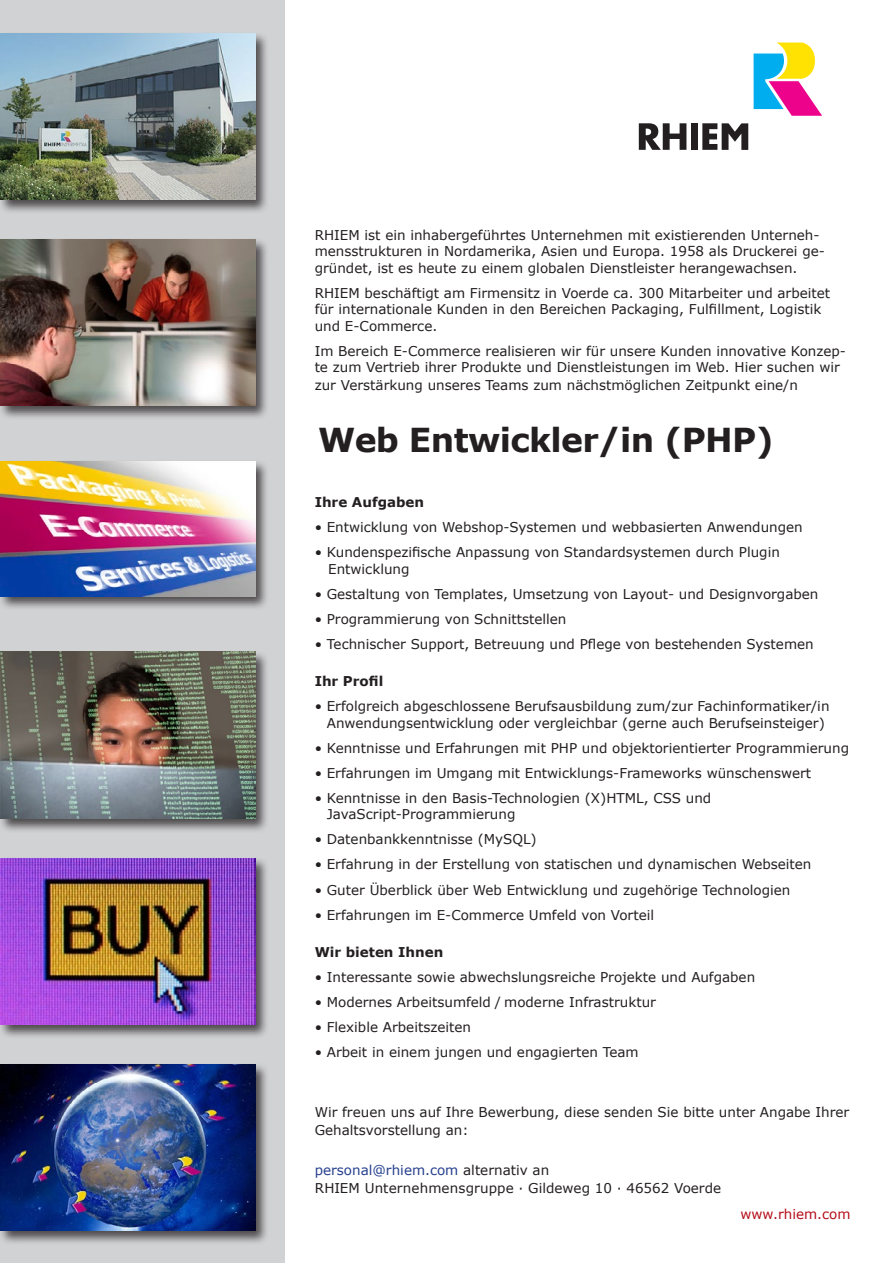
<style>
.page{position:relative;width:893px;height:1263px;background:#fff}
.page>*{position:absolute;margin:0;border:0;box-sizing:border-box;transform-origin:0 0}
.t1{font:700 33px "Verdana";letter-spacing:-.02em;color:#231f20}
.t2{font:13.5px/16.5px "Verdana";color:#231f20}
.t3{font:700 13.5px "Verdana";color:#231f20}
.t4{font:13.5px "Verdana";color:#b50e1a}
.s1{color:#253f8e}
</style>
<div class="page">
<div style="left:0;top:0;width:285px;height:1263px;background:#d1d2d4"></div>
<div style="left:0;top:856px;width:269px;height:183px;background:#231f20;opacity:.75"></div>
<img style="left:0;top:858px;width:255px;height:167px">
<svg style="left:639px;top:123px;width:47px;height:26px"></svg>
<div style="left:691px;top:123px;width:7px;height:26px;background:#231f20"></div>
<svg style="left:702px;top:123px;width:46px;height:26px"></svg>
<svg style="left:754px;top:43px;width:68px;height:73px"></svg>
<div style="left:0;top:650px;width:269px;height:183px;background:#231f20;opacity:.75"></div>
<img style="left:0;top:652px;width:255px;height:166px">
<div style="left:0;top:1062px;width:269px;height:183px;background:#231f20;opacity:.75"></div>
<img style="left:0;top:1064px;width:255px;height:167px">
<div style="left:0;top:31px;width:269px;height:183px;background:#231f20;opacity:.75"></div>
<img style="left:0;top:33px;width:255px;height:167px">
<div style="left:0;top:237px;width:269px;height:183px;background:#231f20;opacity:.75"></div>
<img style="left:0;top:239px;width:255px;height:167px">
<div style="left:0;top:459px;width:269px;height:152px;background:#231f20;opacity:.75"></div>
<img style="left:0;top:461px;width:255px;height:135px">
<p class="t2" style="left:315px;top:226px;width:512px">RHIEM ist ein inhabergeführtes Unternehmen mit existierenden Unterneh&shy;mensstrukturen in Nordamerika, Asien und Europa. 1958 als Druckerei ge&shy;gründet, ist es heute zu einem globalen Dienstleister herangewachsen.</p>
<p class="t2" style="left:315px;top:284px;width:517px">RHIEM beschäftigt am Firmensitz in Voerde ca. 300 Mitarbeiter und arbeitet für internationale Kunden in den Bereichen Packaging, Fulfillment, Logistik und E-Commerce.</p>
<p class="t2" style="left:315px;top:342px;width:533px;line-height:17.1px">Im Bereich E-Commerce realisieren wir für unsere Kunden innovative Konzep&shy;te zum Vertrieb ihrer Produkte und Dienstleistungen im Web. Hier suchen wir zur Verstärkung unseres Teams zum nächstmöglichen Zeitpunkt eine/n</p>
<h1 class="t1" style="left:318px;top:419px;width:457px">Web Entwickler/in (PHP)</h1>
<p class="t3" style="left:315px;top:494px;width:111px">Ihre Aufgaben</p>
<p class="t2" style="left:315px;top:519px;width:490px">• Entwicklung von Webshop-Systemen und webbasierten Anwendungen</p>
<p class="t2" style="left:328px;top:544px;width:453px;text-indent:-14px">• Kundenspezifische Anpassung von Standardsystemen durch Plugin<br>Entwicklung</p>
<p class="t2" style="left:315px;top:585px;width:505px">• Gestaltung von Templates, Umsetzung von Layout- und Designvorgaben</p>
<p class="t2" style="left:315px;top:610px;width:253px">• Programmierung von Schnittstellen</p>
<p class="t2" style="left:315px;top:635px;width:501px">• Technischer Support, Betreuung und Pflege von bestehenden Systemen</p>
<p class="t3" style="left:315px;top:673px;width:70px">Ihr Profil</p>
<p class="t2" style="left:315px;top:698px;width:516px;text-align:center">• Erfolgreich abgeschlossene Berufsausbildung zum/zur Fachinformatiker/in<br>Anwendungsentwicklung oder vergleichbar (gerne auch Berufseinsteiger)</p>
<p class="t2" style="left:315px;top:739px;width:536px">• Kenntnisse und Erfahrungen mit PHP und objektorientierter Programmierung</p>
<p class="t2" style="left:315px;top:764px;width:498px">• Erfahrungen im Umgang mit Entwicklungs-Frameworks wünschenswert</p>
<p class="t2" style="left:327px;top:789px;width:386px;text-indent:-12px">• Kenntnisse in den Basis-Technologien (X)HTML, CSS und<br>JavaScript-Programmierung</p>
<p class="t2" style="left:315px;top:831px;width:224px">• Datenbankkenntnisse (MySQL)</p>
<p class="t2" style="left:315px;top:856px;width:498px">• Erfahrung in der Erstellung von statischen und dynamischen Webseiten</p>
<p class="t2" style="left:315px;top:881px;width:477px">• Guter Überblick über Web Entwicklung und zugehörige Technologien</p>
<p class="t2" style="left:315px;top:906px;width:341px">• Erfahrungen im E-Commerce Umfeld von Vorteil</p>
<p class="t3" style="left:315px;top:944px;width:130px">Wir bieten Ihnen</p>
<p class="t2" style="left:315px;top:969px;width:442px">• Interessante sowie abwechslungsreiche Projekte und Aufgaben</p>
<p class="t2" style="left:315px;top:994px;width:343px">• Modernes Arbeitsumfeld / moderne Infrastruktur</p>
<p class="t2" style="left:315px;top:1019px;width:158px">• Flexible Arbeitszeiten</p>
<p class="t2" style="left:315px;top:1044px;width:326px">• Arbeit in einem jungen und engagierten Team</p>
<p class="t2" style="left:315px;top:1103px;width:536px;line-height:18px">Wir freuen uns auf Ihre Bewerbung, diese senden Sie bitte unter Angabe Ihrer<br>Gehaltsvorstellung an:</p>
<p class="t2" style="left:315px;top:1160px;width:408px;line-height:18px"><span class="s1">personal@rhiem.com</span> alternativ an<br>RHIEM Unternehmensgruppe · Gildeweg 10 · 46562 Voerde</p>
<p class="t4" style="left:740px;top:1205px;width:112px">www.rhiem.com</p>
</div>
